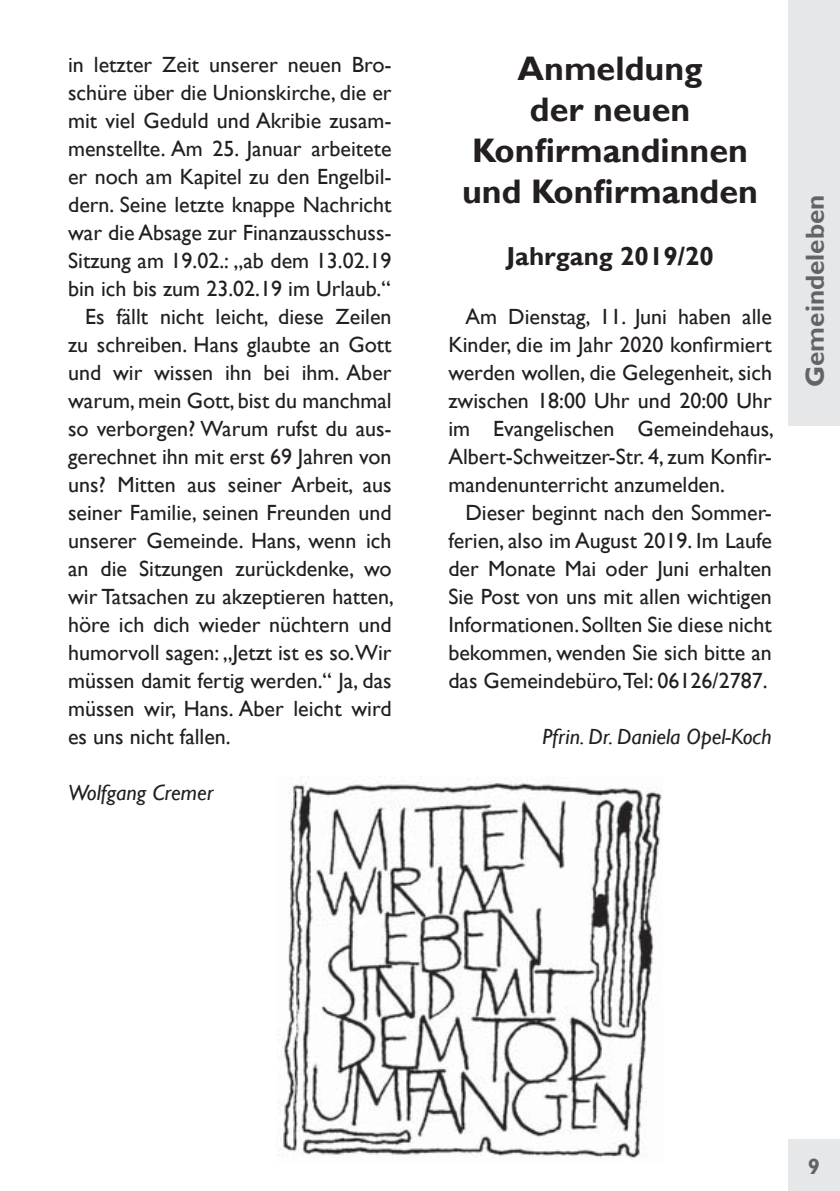
<style>
.page{position:relative;width:840px;height:1191px;background:#fff}
.page>*{position:absolute;margin:0;border:0;box-sizing:border-box;transform-origin:0 0}
.t1{font:700 34px/40.8px "Gill Sans";color:#231f20;text-align:center}
.t2{font:700 26px "Gill Sans";color:#231f20}
.t3{font:700 26px "Gill Sans";color:#636466}
.t4{font:22px/28px "Gill Sans";color:#231f20;text-align:justify}
.t5{font:italic 22px "Gill Sans";color:#231f20}
.t6{font:700 22px "Gill Sans";color:#636466}
</style>
<div class="page">
<div style="left:788px;top:0;width:51px;height:425px;background:#e6e7e8"></div>
<div style="left:788px;top:1140px;width:51px;height:51px;background:#e6e7e8"></div>
<img style="left:276px;top:776px;width:385px;height:382px">
<p class="t4" style="left:68px;top:50px;width:325px">in letzter Zeit unserer neuen Bro-</p>
<p class="t4" style="left:68px;top:78px;width:325px">schüre über die Unionskirche, die er</p>
<p class="t4" style="left:68px;top:106px;width:325px">mit viel Geduld und Akribie zusam-</p>
<p class="t4" style="left:68px;top:134px;width:325px">menstellte. Am 25. Januar arbeitete</p>
<p class="t4" style="left:68px;top:162px;width:325px">er noch am Kapitel zu den Engelbil-</p>
<p class="t4" style="left:68px;top:190px;width:325px">dern. Seine letzte knappe Nachricht</p>
<p class="t4" style="left:68px;top:218px;width:325px">war die Absage zur Finanzausschuss-</p>
<p class="t4" style="left:68px;top:246px;width:325px">Sitzung am 19.02.: „ab dem 13.02.19</p>
<p class="t4" style="left:68px;top:274px;width:324px">bin ich bis zum 23.02.19 im Urlaub.“</p>
<p class="t4" style="left:85px;top:302px;width:308px">Es fällt nicht leicht, diese Zeilen</p>
<p class="t4" style="left:68px;top:330px;width:325px">zu schreiben. Hans glaubte an Gott</p>
<p class="t4" style="left:68px;top:358px;width:325px">und wir wissen ihn bei ihm. Aber</p>
<p class="t4" style="left:68px;top:386px;width:325px">warum, mein Gott, bist du manchmal</p>
<p class="t4" style="left:68px;top:414px;width:325px">so verborgen? Warum rufst du aus-</p>
<p class="t4" style="left:68px;top:442px;width:325px">gerechnet ihn mit erst 69 Jahren von</p>
<p class="t4" style="left:68px;top:470px;width:325px">uns? Mitten aus seiner Arbeit, aus</p>
<p class="t4" style="left:68px;top:498px;width:325px">seiner Familie, seinen Freunden und</p>
<p class="t4" style="left:68px;top:526px;width:325px">unserer Gemeinde. Hans, wenn ich</p>
<p class="t4" style="left:68px;top:554px;width:325px">an die Sitzungen zurückdenke, wo</p>
<p class="t4" style="left:68px;top:582px;width:327px">wir Tatsachen zu akzeptieren hatten,</p>
<p class="t4" style="left:68px;top:610px;width:325px">höre ich dich wieder nüchtern und</p>
<p class="t4" style="left:68px;top:638px;width:325px">humorvoll sagen: „Jetzt ist es so.Wir</p>
<p class="t4" style="left:68px;top:666px;width:325px">müssen damit fertig werden.“ Ja, das</p>
<p class="t4" style="left:68px;top:694px;width:325px">müssen wir, Hans. Aber leicht wird</p>
<p class="t4" style="left:68px;top:722px;width:164px">es uns nicht fallen.</p>
<p class="t5" style="left:68px;top:779px;width:147px">Wolfgang Cremer</p>
<h1 class="t1" style="left:462px;top:48px;width:297px">Anmeldung<br>der neuen<br>Konfirmandinnen und Konfirmanden</h1>
<p class="t2" style="left:506px;top:241px;width:209px">Jahrgang 2019/20</p>
<p class="t4" style="left:448px;top:302px;width:327px;text-indent:17px">Am Dienstag, 11. Juni haben alle Kinder, die im Jahr 2020 konfirmiert werden wollen, die Gelegenheit, sich zwischen 18:00 Uhr und 20:00 Uhr im Evangelischen Gemeindehaus, Albert-Schweitzer-Str. 4, zum Konfir&shy;mandenunterricht anzumelden.</p>
<p class="t4" style="left:448px;top:498px;width:325px;text-indent:17px">Dieser beginnt nach den Sommer&shy;ferien, also im August 2019. Im Laufe der Monate Mai oder Juni erhalten Sie Post von uns mit allen wichtigen Informationen. Sollten Sie diese nicht bekommen, wenden Sie sich bitte an das Gemeindebüro,Tel: 06126/2787.</p>
<p class="t5" style="left:542px;top:723px;width:231px">Pfrin. Dr. Daniela Opel-Koch</p>
<p class="t3" style="left:799px;top:387px;width:194px;rotate:-90deg">Gemeindeleben</p>
<p class="t6" style="left:807px;top:1153px;width:14px">9</p>
</div>
